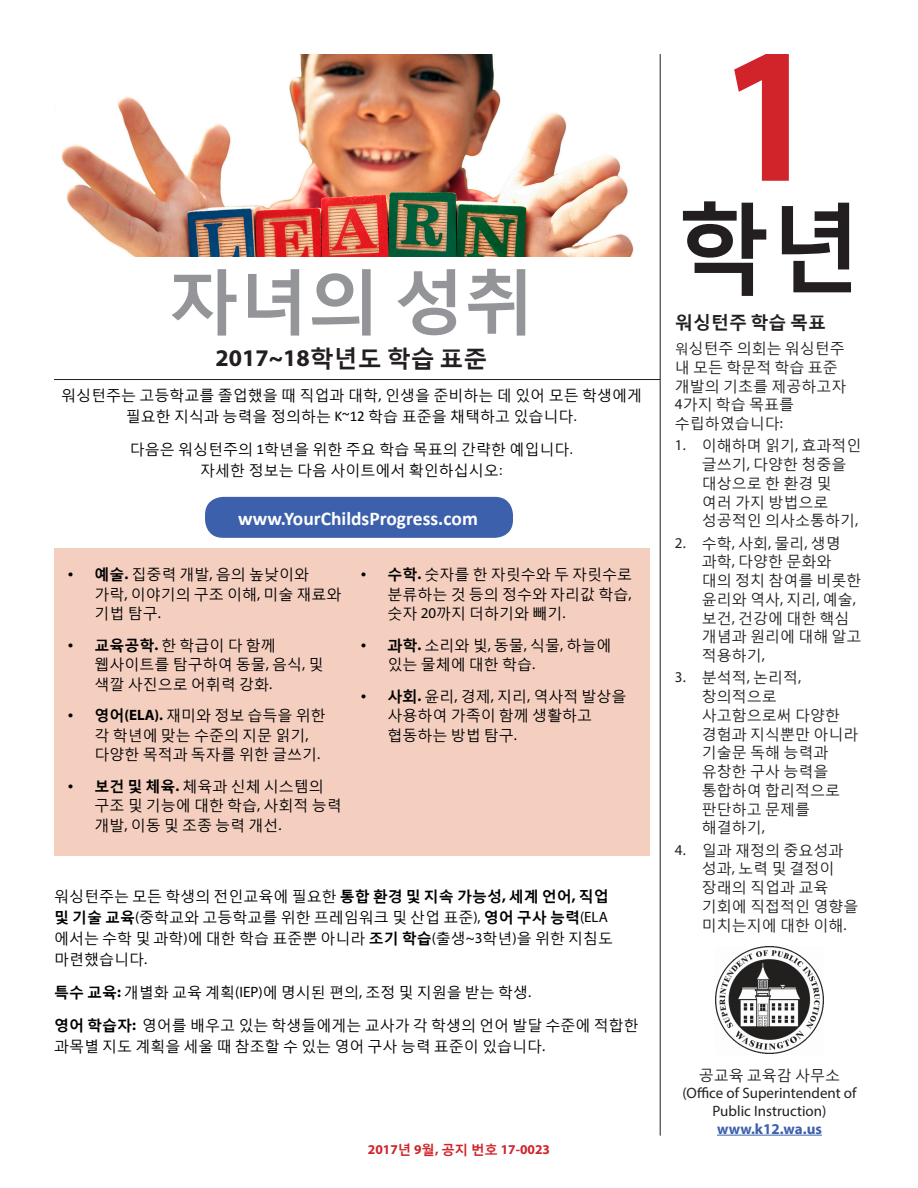
<style>
.page{position:relative;width:918px;height:1188px;background:#fff}
.page>*{position:absolute;margin:0;border:0;box-sizing:border-box;transform-origin:0 0}
.t1{font:700 195px "Myriad Pro";color:#d1232a;scale:.94 1}
.t2{font:700 99px "Malgun Gothic";color:#231f20;scale:.94 1}
.t3{font:700 70.5px "Malgun Gothic";color:#939598}
.t4{font:700 24px "Myriad Pro";color:#231f20}
.t5{font:700 19.5px "Calibri";color:#fff}
.t6{font:700 18px "Malgun Gothic";color:#231f20}
.Main_text{font:15px/19.5px "Malgun Gothic";color:#000}
.t7{font:15px/18.8px "Malgun Gothic";color:#231f20}
.t8{font:15px/18px "Myriad Pro";color:#231f20;text-align:center}
.t9{font:700 15px "Myriad Pro";color:#3d60ac}
.t10{font:700 13.5px "Myriad Pro";color:#d1232a}
.s1{font-family:"Malgun Gothic"}
.s2{font-family:"Calibri"}
.s3{font-weight:700}
.s4{font-family:"Myriad Pro";font-weight:700}
.s5{font-family:"Myriad Pro"}
.s6{font-size:13.5px}
</style>
<div class="page">
<hr style="left:660px;top:54px;width:1px;height:1082px;background:#231f20">
<img style="left:61px;top:54px;width:573px;height:202px">
<hr style="left:717px;top:1135px;width:105px;height:1px;background:#3d60ac">
<img style="left:716px;top:946px;width:108px;height:108px">
<hr style="left:54px;top:379px;width:606px;height:1px;background:#231f20">
<div style="left:54px;top:549px;width:595px;height:307px;background:#f4cfc0"></div>
<div style="left:205px;top:497px;width:308px;height:41px;background:#3d60ac;border-radius:18px"></div>
<p class="t3" style="left:168px;top:256px;width:368px">자녀의 성취</p>
<p class="t4" style="left:216px;top:342px;width:273px">2017~18<span class="s1">학년도 학습 표준</span></p>
<p class="Main_text" style="left:61px;top:385px;width:583px;line-height:21px;text-align:center">워싱턴주는 고등학교를 졸업했을 때 직업과 대학<span class="s2">,</span> 인생을 준비하는 데 있어 모든 학생에게 필요한 지식과 능력을 정의하는 <span class="s2">K~12</span> 학습 표준을 채택하고 있습니다<span class="s2">.</span></p>
<p class="Main_text" style="left:130px;top:439px;width:445px">다음은 워싱턴주의 <span class="s2">1</span>학년을 위한 주요 학습 목표의 간략한 예입니다<span class="s2">.</span></p>
<p class="Main_text" style="left:200px;top:460px;width:304px">자세한 정보는 다음 사이트에서 확인하십시오<span class="s2">:</span></p>
<p class="t5" style="left:238px;top:506px;width:241px">www.YourChildsProgress.com</p>
<p class="Main_text" style="left:94px;top:565px;width:249px;text-indent:-27px"><span class="s3">• 예술</span><span class="s4">.</span> 집중력 개발<span class="s5">,</span> 음의 높낮이와 가락<span class="s5">,</span> 이야기의 구조 이해<span class="s5">,</span> 미술 재료와 기법 탐구<span class="s5">.</span></p>
<p class="Main_text" style="left:94px;top:635px;width:230px;text-indent:-27px"><span class="s3">• 교육공학</span><span class="s4">.</span> 한 학급이 다 함께 웹사이트를 탐구하여 동물<span class="s5">,</span> 음식<span class="s5">,</span> 및 색깔 사진으로 어휘력 강화<span class="s5">.</span></p>
<p class="Main_text" style="left:94px;top:706px;width:233px;text-indent:-27px"><span class="s3">• 영어</span><span class="s4">(ELA).</span> 재미와 정보 습득을 위한 각 학년에 맞는 수준의 지문 읽기<span class="s5">, </span>다양한 목적과 독자를 위한 글쓰기<span class="s5">.</span></p>
<p class="Main_text" style="left:94px;top:776px;width:249px;text-indent:-27px"><span class="s3">• 보건 및 체육</span><span class="s4">.</span> 체육과 신체 시스템의 구조 및 기능에 대한 학습<span class="s5">,</span> 사회적 능력 개발<span class="s5">,</span> 이동 및 조종 능력 개선<span class="s5">.</span></p>
<p class="Main_text" style="left:388px;top:565px;width:246px;text-align:justify;text-indent:-27px"><span class="s3">• 수학</span><span class="s4">.</span> 숫자를 한 자릿수와 두 자릿수로 분류하는 것 등의 정수와 자리값 학습<span class="s5">, </span>숫자 <span class="s5">20</span>까지 더하기와 빼기<span class="s5">.</span></p>
<p class="Main_text" style="left:388px;top:635px;width:225px;text-indent:-27px"><span class="s3">• 과학</span><span class="s4">.</span> 소리와 빛<span class="s5">,</span> 동물<span class="s5">,</span> 식물<span class="s5">,</span> 하늘에 있는 물체에 대한 학습<span class="s5">.</span></p>
<p class="Main_text" style="left:388px;top:686px;width:240px;text-indent:-27px"><span class="s3">• 사회</span><span class="s4">.</span> 윤리<span class="s5">,</span> 경제<span class="s5">,</span> 지리<span class="s5">,</span> 역사적 발상을 사용하여 가족이 함께 생활하고 협동하는 방법 탐구<span class="s5">.</span></p>
<p class="Main_text" style="left:54px;top:886px;width:561px;line-height:21px">워싱턴주는 모든 학생의 전인교육에 필요한 <span class="s3">통합 환경 및 지속 가능성</span><span class="s4">,</span> <span class="s3">세계 언어</span><span class="s4">,</span> <span class="s3">직업 및 기술 교육</span><span class="s5">(</span>중학교와 고등학교를 위한 프레임워크 및 산업 표준<span class="s5">),</span> <span class="s3">영어 구사 능력</span><span class="s5">(ELA </span>에서는 수학 및 과학<span class="s5">)</span>에 대한 학습 표준뿐 아니라 <span class="s3">조기 학습</span><span class="s5">(</span>출생<span class="s5">~3</span>학년<span class="s5">)</span>을 위한 지침도 마련했습니다<span class="s5">.</span></p>
<p class="Main_text" style="left:54px;top:982px;width:479px"><span class="s3">특수 교육</span><span class="s4">:</span> 개별화 교육 계획<span class="s5">(IEP)</span>에 명시된 편의<span class="s5">,</span> 조정 및 지원을 받는 학생<span class="s5">.</span></p>
<p class="Main_text" style="left:54px;top:1015px;width:586px;line-height:21px"><span class="s3">영어 학습자</span><span class="s4">:</span> 영어를 배우고 있는 학생들에게는 교사가 각 학생의 언어 발달 수준에 적합한 과목별 지도 계획을 세울 때 참조할 수 있는 영어 구사 능력 표준이 있습니다<span class="s5">.</span></p>
<p class="t10" style="left:368px;top:1141px;width:184px">2017<span class="s1">년</span> 9<span class="s1">월</span>, <span class="s1">공지 번호</span> 17-0023</p>
<p class="t1" style="left:719px;top:-12px;width:110px">1</p>
<p class="t2" style="left:676px;top:185px;width:200px">학년</p>
<p class="t6" style="left:675px;top:310px;width:153px">워싱턴주 학습 목표</p>
<p class="t7" style="left:675px;top:339px;width:173px"><span class="s6">워</span>싱턴주 의회는 워싱턴주 내 모든 학문적 학습 표준 개발의 기초를 제공하고자<br><span class="s5">4</span>가지 학습 목표를 수립하였습니다<span class="s5">:</span></p>
<p class="t7" style="left:702px;top:436px;width:161px;text-indent:-27px"><span class="s5">1.</span> 이해하며 읽기<span class="s5">,</span> 효과적인 글쓰기<span class="s5">,</span> 다양한 청중을 대상으로 한 환경 및 여러 가지 방법으로 성공적인 의사소통하기<span class="s5">,</span></p>
<p class="t7" style="left:702px;top:533px;width:161px;text-indent:-27px"><span class="s5">2.</span> 수학<span class="s5">,</span> 사회<span class="s5">,</span> 물리<span class="s5">,</span> 생명 과학<span class="s5">,</span> 다양한 문화와 대의 정치 참여를 비롯한 윤리와 역사<span class="s5">,</span> 지리<span class="s5">,</span> 예술<span class="s5">, </span>보건<span class="s5">,</span> 건강에 대한 핵심 개념과 원리에 대해 알고 적용하기<span class="s5">,</span></p>
<p class="t7" style="left:702px;top:668px;width:158px;text-indent:-27px"><span class="s5">3.</span> 분석적<span class="s5">,</span> 논리적<span class="s5">, </span>창의적으로 사고함으로써 다양한 경험과 지식뿐만 아니라 기술문 독해 능력과 유창한 구사 능력을 통합하여 합리적으로 판단하고 문제를 해결하기<span class="s5">,</span></p>
<p class="t7" style="left:702px;top:840px;width:158px;text-indent:-27px"><span class="s5">4.</span> 일과 재정의 중요성과 성과<span class="s5">,</span> 노력 및 결정이 장래의 직업과 교육 기회에 직접적인 영향을 미치는지에 대한 이해<span class="s5">.</span></p>
<p class="t8" style="left:682px;top:1065px;width:176px"><span class="s1">공교육 교육감 사무소 </span>(Office of Superintendent of<br>Public Instruction)</p>
<p class="t9" style="left:717px;top:1119px;width:106px">www.k12.wa.us</p>
</div>
